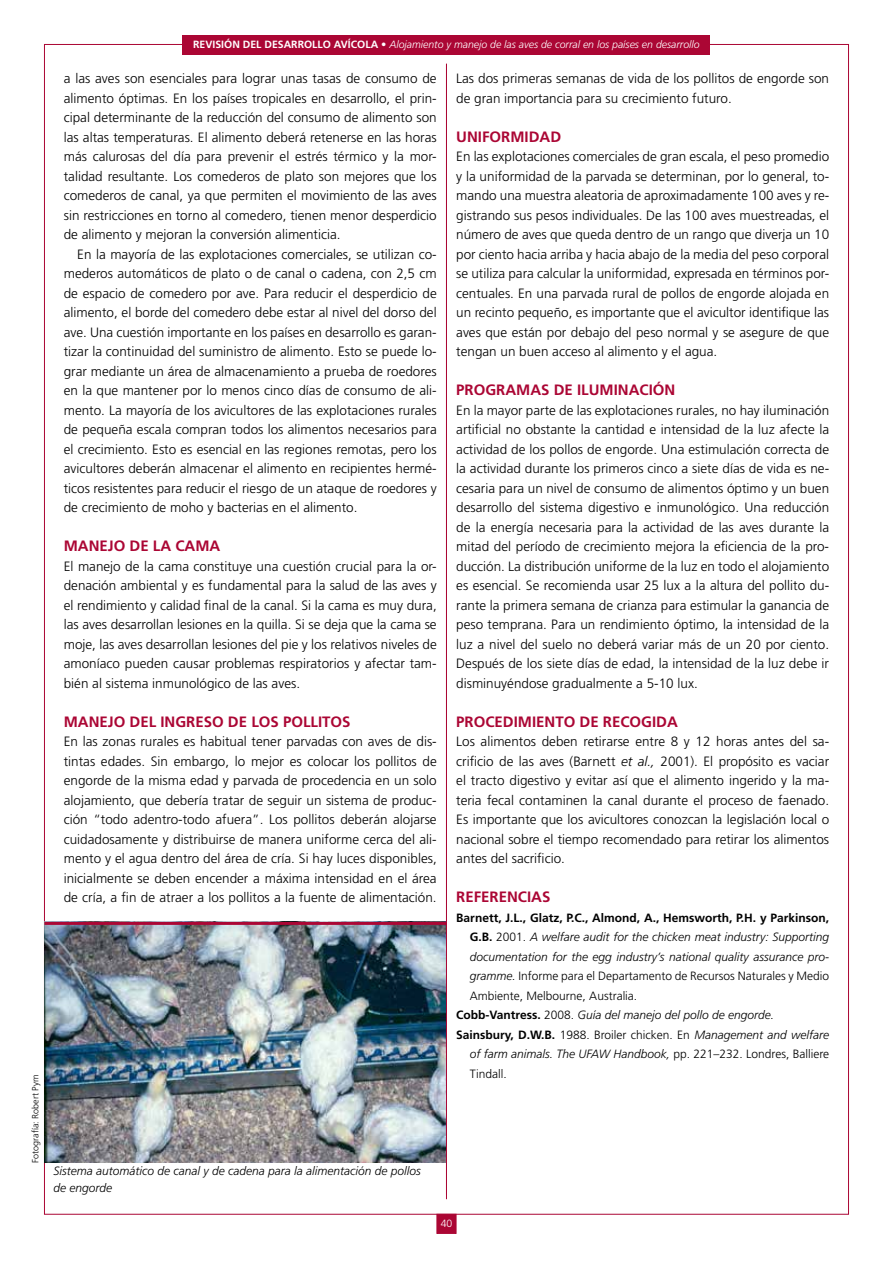
<style>
.page{position:relative;width:893px;height:1263px;background:#fff}
.page>*{position:absolute;margin:0;border:0;box-sizing:border-box;transform-origin:0 0}
.t1{font:700 15px "Frutiger LT Std";color:#ab0634}
.t2{font:300 13.5px/19.5px "Frutiger LT Std";color:#000;text-align:justify}
.t3{font:italic 300 12px/16.5px "Frutiger LT Std";color:#000}
.t4{font:300 12px "Frutiger LT Std";color:#000}
.t5{font:700 12px "Frutiger LT Std";color:#000}
.t6{font:italic 300 10.5px "Frutiger LT Std";color:#fff}
.t7{font:300 10.5px "Frutiger LT Std";color:#fff}
.t8{font:300 9px "Frutiger LT Std";color:#000}
.s1{font-weight:700;font-style:normal}
.s2{font-style:italic}
.s3{font-style:normal}
.s4{font-weight:700}
</style>
<div class="page">
<div style="left:437px;top:1214px;width:19px;height:19px;background:#ab0634"></div>
<div style="left:183px;top:35px;width:527px;height:19px;background:#ab0634"></div>
<img style="left:45px;top:925px;width:401px;height:238px">
<hr style="left:44px;top:922px;width:402px;height:3px;background:#ab0634">
<hr style="left:446px;top:64px;width:1px;height:1135px;background:#ab0634">
<p class="t8" style="left:30px;top:1163px;width:90px;rotate:-90deg">Fotografía: Robert Pym</p>
<p class="t6" style="left:193px;top:38px;width:508px"><span class="s1">REVISIÓN DEL DESARROLLO AVÍCOLA •</span> Alojamiento y manejo de las aves de corral en los países en desarrollo</p>
<p class="t2" style="left:64px;top:69px;width:374px">a las aves son esenciales para lograr unas tasas de consumo de alimento óptimas. En los países tropicales en desarrollo, el prin&shy;cipal determinante de la reducción del consumo de alimento son las altas temperaturas. El alimento deberá retenerse en las horas más calurosas del día para prevenir el estrés térmico y la mor&shy;talidad resultante. Los comederos de plato son mejores que los comederos de canal, ya que permiten el movimiento de las aves sin restricciones en torno al comedero, tienen menor desperdicio de alimento y mejoran la conversión alimenticia.</p>
<p class="t2" style="left:64px;top:245px;width:374px;text-indent:14px">En la mayoría de las explotaciones comerciales, se utilizan co&shy;mederos automáticos de plato o de canal o cadena, con 2,5 cm de espacio de comedero por ave. Para reducir el desperdicio de alimento, el borde del comedero debe estar al nivel del dorso del ave. Una cuestión importante en los países en desarrollo es garan&shy;tizar la continuidad del suministro de alimento. Esto se puede lo&shy;grar mediante un área de almacenamiento a prueba de roedores en la que mantener por lo menos cinco días de consumo de ali&shy;mento. La mayoría de los avicultores de las explotaciones rurales de pequeña escala compran todos los alimentos necesarios para el crecimiento. Esto es esencial en las regiones remotas, pero los avicultores deberán almacenar el alimento en recipientes hermé&shy;ticos resistentes para reducir el riesgo de un ataque de roedores y de crecimiento de moho y bacterias en el alimento.</p>
<p class="t1" style="left:64px;top:537px;width:158px">MANEJO DE LA CAMA</p>
<p class="t2" style="left:64px;top:557px;width:374px">El manejo de la cama constituye una cuestión crucial para la or&shy;denación ambiental y es fundamental para la salud de las aves y el rendimiento y calidad final de la canal. Si la cama es muy dura, las aves desarrollan lesiones en la quilla. Si se deja que la cama se moje, las aves desarrollan lesiones del pie y los relativos niveles de amoníaco pueden causar problemas respiratorios y afectar tam&shy;bién al sistema inmunológico de las aves.</p>
<p class="t1" style="left:64px;top:713px;width:288px">MANEJO DEL INGRESO DE LOS POLLITOS</p>
<p class="t2" style="left:64px;top:732px;width:374px">En las zonas rurales es habitual tener parvadas con aves de dis&shy;tintas edades. Sin embargo, lo mejor es colocar los pollitos de engorde de la misma edad y parvada de procedencia en un solo alojamiento, que debería tratar de seguir un sistema de produc&shy;ción “todo adentro-todo afuera”. Los pollitos deberán alojarse cuidadosamente y distribuirse de manera uniforme cerca del ali&shy;mento y el agua dentro del área de cría. Si hay luces disponibles, inicialmente se deben encender a máxima intensidad en el área de cría, a fin de atraer a los pollitos a la fuente de alimentación.</p>
<p class="t2" style="left:456px;top:69px;width:374px">Las dos primeras semanas de vida de los pollitos de engorde son de gran importancia para su crecimiento futuro.</p>
<p class="t1" style="left:456px;top:128px;width:106px">UNIFORMIDAD</p>
<p class="t2" style="left:456px;top:147px;width:374px">En las explotaciones comerciales de gran escala, el peso promedio y la uniformidad de la parvada se determinan, por lo general, to&shy;mando una muestra aleatoria de aproximadamente 100 aves y re&shy;gistrando sus pesos individuales. De las 100 aves muestreadas, el número de aves que queda dentro de un rango que diverja un 10 por ciento hacia arriba y hacia abajo de la media del peso corporal se utiliza para calcular la uniformidad, expresada en términos por&shy;centuales. En una parvada rural de pollos de engorde alojada en un recinto pequeño, es importante que el avicultor identifique las aves que están por debajo del peso normal y se asegure de que tengan un buen acceso al alimento y el agua.</p>
<p class="t1" style="left:456px;top:381px;width:11px">progra</p>
<p class="t1" style="left:516px;top:381px;width:108px">mas de iluminación</p>
<p class="t2" style="left:456px;top:401px;width:374px">En la mayor parte de las explotaciones rurales, no hay iluminación artificial no obstante la cantidad e intensidad de la luz afecte la actividad de los pollos de engorde. Una estimulación correcta de la actividad durante los primeros cinco a siete días de vida es ne&shy;cesaria para un nivel de consumo de alimentos óptimo y un buen desarrollo del sistema digestivo e inmunológico. Una reducción de la energía necesaria para la actividad de las aves durante la mitad del período de crecimiento mejora la eficiencia de la pro&shy;ducción. La distribución uniforme de la luz en todo el alojamiento es esencial. Se recomienda usar 25 lux a la altura del pollito du&shy;rante la primera semana de crianza para estimular la ganancia de peso temprana. Para un rendimiento óptimo, la intensidad de la luz a nivel del suelo no deberá variar más de un 20 por ciento.<br>Después de los siete días de edad, la intensidad de la luz debe ir disminuyéndose gradualmente a 5-10 lux.</p>
<p class="t1" style="left:456px;top:713px;width:223px">PROCEDIM IENTO DE RECOGIDA</p>
<p class="t2" style="left:456px;top:732px;width:374px">Los alimentos deben retirarse entre 8 y 12 horas antes del sa&shy;crificio de las aves (Barnett <span class="s2">et al.,</span> 2001). El propósito es vaciar el tracto digestivo y evitar así que el alimento ingerido y la ma&shy;teria fecal contaminen la canal durante el proceso de faenado.<br>Es importante que los avicultores conozcan la legislación local o nacional sobre el tiempo recomendado para retirar los alimentos antes del sacrificio.</p>
<p class="t1" style="left:456px;top:888px;width:96px">REFERENCIAS</p>
<p class="t5" style="left:456px;top:911px;width:374px">Barnett, J.L., Glatz, P.C., Almond, A., Hemsworth, P.H . y Parkinson,</p>
<p class="t3" style="left:470px;top:929px;width:361px"><span class="s1">G.B.</span> <span class="s3">2001.</span> A welfare audit for the chicken meat industry: Supporting</p>
<p class="t3" style="left:470px;top:949px;width:361px">documentation for the egg industry’s national quality assurance pro-</p>
<p class="t4" style="left:470px;top:969px;width:361px"><span class="s2">gramme.</span> Informe para el Departamento de Recursos Naturales y Medio</p>
<p class="t4" style="left:470px;top:989px;width:169px">Ambiente, Melbourne, Australia.</p>
<p class="t3" style="left:456px;top:1007px;width:319px"><span class="s1">Cobb-Vantress.</span> <span class="s3">2008.</span> Guía del manejo del pollo de engorde.</p>
<p class="t4" style="left:456px;top:1028px;width:374px"><span class="s4">Sainsbury, D.W.B.</span> 1988. Broiler chicken. En <span class="s2">Management and welfare</span></p>
<p class="t3" style="left:470px;top:1046px;width:361px">of farm animals. The UFAW Handbook, <span class="s3">pp. 221–232. Londres, Balliere</span></p>
<p class="t4" style="left:470px;top:1067px;width:38px">Tindall.</p>
<p class="t3" style="left:54px;top:1163px;width:369px">Sistema automático de canal y de cadena para la alimentación de pollos de engorde</p>
<p class="t7" style="left:441px;top:1217px;width:13px">40</p>
</div>
